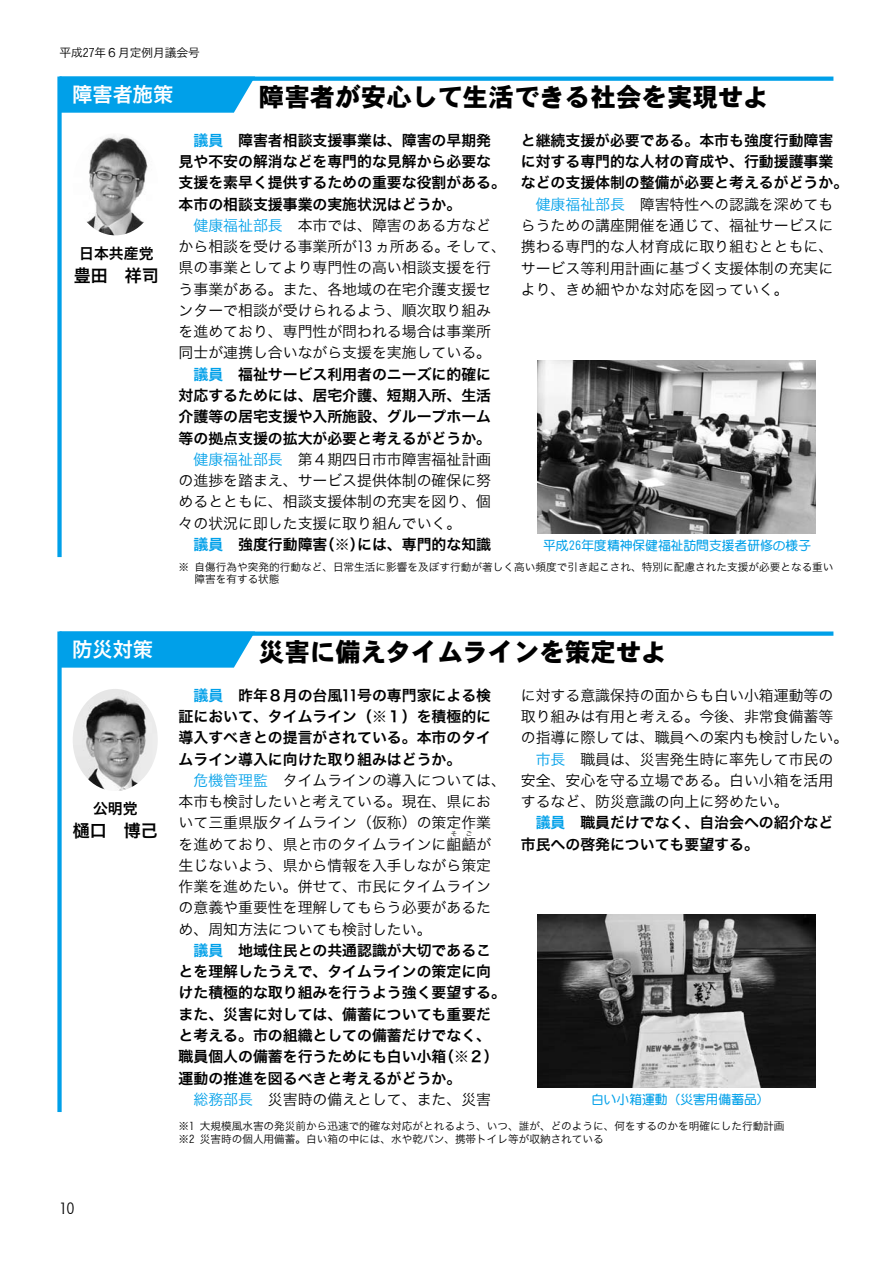
<style>
.page{position:relative;width:893px;height:1263px;background:#fff}
.page>*{position:absolute;margin:0;border:0;box-sizing:border-box;transform-origin:0 0}
.t1{font:25.5px "DFHS Gothic W9 WIN RKSJ H";color:#000}
.t2{font:20.25px "Hiragino Kaku W6 90 ms RKSJ H";color:#fff}
.t3{font:16.95px "Hiragino Kaku W6 90 ms RKSJ H";color:#000}
.t4{font:14.85px/21.3px "Hiragino Kaku W3 90 ms RKSJ H";color:#000;text-align:justify}
.t5{font:14.85px/21.3px "Hiragino Kaku W6 90 ms RKSJ H";color:#000}
.t6{font:12.75px "DF Maru Gothic Bd WIN RKSJ H";color:#00a0e9}
.t7{font:11.7px "Hiragino Kaku W3 90 ms RKSJ H";color:#000}
.t8{font:10.65px/12.8px "Hiragino Kaku W3 90 ms RKSJ H";color:#000}
.t9{font:6.45px "Hiragino Kaku W3 90 ms RKSJ H";color:#000}
.s1{color:#00a0e9}
</style>
<div class="page">
<img style="left:73px;top:689px;width:85px;height:102px">
<div style="left:60px;top:631px;width:773px;height:5px;background:#00a0e9"></div>
<svg style="left:62px;top:631px;width:193px;height:37px"></svg>
<div style="left:57px;top:631px;width:5px;height:481px;background:#00a0e9"></div>
<img style="left:538px;top:915px;width:277px;height:173px">
<svg style="left:255px;top:77px;width:578px;height:4px;background:#0ca4ea"></svg>
<svg style="left:62px;top:77px;width:193px;height:36px;background:#0fa5ea"></svg>
<div style="left:57px;top:77px;width:5px;height:480px;background:#00a0e9"></div>
<img style="left:86px;top:136px;width:62px;height:99px">
<img style="left:538px;top:360px;width:277px;height:174px">
<p class="t7" style="left:60px;top:47px;width:142px">平成27年６月定例月議会号</p>
<h2 class="t2" style="left:72px;top:84px;width:102px">障害者施策</h2>
<h1 class="t1" style="left:259px;top:84px;width:512px">障害者が安心して生活できる社会を実現せよ</h1>
<p class="t5" style="left:79px;top:243px;width:76px">日本共産党</p>
<p class="t3" style="left:74px;top:267px;width:87px">豊田　祥司</p>
<p class="t5" style="left:179px;top:130px;width:329px;text-indent:15px"><span class="s1">議員</span>　障害者相談支援事業は、障害の早期発見や不安の解消などを専門的な見解から必要な支援を素早く提供するための重要な役割がある。本市の相談支援事業の実施状況はどうか。</p>
<p class="t4" style="left:179px;top:215px;width:329px;text-align:left;text-indent:15px"><span class="s1">健康福祉部長</span>　本市では、障害のある方などから相談を受ける事業所が13 ヵ所ある。そして、県の事業としてより専門性の高い相談支援を行う事業がある。また、各地域の在宅介護支援センターで相談が受けられるよう、順次取り組みを進めており、専門性が問われる場合は事業所同士が連携し合いながら支援を実施している。</p>
<p class="t5" style="left:179px;top:364px;width:314px;text-align:justify;text-indent:15px"><span class="s1">議員</span>　福祉サービス利用者のニーズに的確に対応するためには、居宅介護、短期入所、生活介護等の居宅支援や入所施設、グループホーム等の拠点支援の拡大が必要と考えるがどうか。</p>
<p class="t4" style="left:179px;top:449px;width:314px;text-indent:15px"><span class="s1">健康福祉部長</span>　第４期四日市市障害福祉計画の進捗を踏まえ、サービス提供体制の確保に努めるとともに、相談支援体制の充実を図り、個々の状況に即した支援に取り組んでいく。</p>
<p class="t5" style="left:193px;top:534px;width:299px"><span class="s1">議員</span>　強度行動障害（※）には、専門的な知識</p>
<p class="t5" style="left:521px;top:130px;width:329px">と継続支援が必要である。本市も強度行動障害に対する専門的な人材の育成や、行動援護事業などの支援体制の整備が必要と考えるがどうか。</p>
<p class="t4" style="left:521px;top:194px;width:314px;text-indent:15px"><span class="s1">健康福祉部長</span>　障害特性への認識を深めてもらうための講座開催を通じて、福祉サービスに携わる専門的な人材育成に取り組むとともに、サービス等利用計画に基づく支援体制の充実により、きめ細やかな対応を図っていく。</p>
<p class="t6" style="left:543px;top:539px;width:269px">平成26年度精神保健福祉訪問支援者研修の様子</p>
<p class="t8" style="left:195px;top:561px;width:641px;text-indent:-16px">※ 自傷行為や突発的行動など、日常生活に影響を及ぼす行動が著しく高い頻度で引き起こされ、特別に配慮された支援が必要となる重い障害を有する状態</p>
<h2 class="t2" style="left:72px;top:639px;width:82px">防災対策</h2>
<p class="t5" style="left:93px;top:798px;width:46px">公明党</p>
<p class="t3" style="left:73px;top:822px;width:87px">樋口　博己</p>
<h1 class="t1" style="left:259px;top:639px;width:410px">災害に備えタイムラインを策定せよ</h1>
<p class="t5" style="left:179px;top:685px;width:314px;text-align:justify;text-indent:15px"><span class="s1">議員</span>　昨年８月の台風11号の専門家による検証において、タイムライン（※１）を積極的に導入すべきとの提言がされている。本市のタイムライン導入に向けた取り組みはどうか。</p>
<p class="t4" style="left:179px;top:770px;width:329px;text-align:left;text-indent:15px"><span class="s1">危機管理監</span>　タイムラインの導入については、本市も検討したいと考えている。現在、県において三重県版タイムライン（仮称）の策定作業を進めており、県と市のタイムラインに齟齬が</p>
<p class="t9" style="left:451px;top:830px;width:8px">そ</p>
<p class="t9" style="left:466px;top:830px;width:8px">ご</p>
<p class="t4" style="left:179px;top:855px;width:314px">生じないよう、県から情報を入手しながら策定作業を進めたい。併せて、市民にタイムラインの意義や重要性を理解してもらう必要があるため、周知方法についても検討したい。</p>
<p class="t5" style="left:179px;top:940px;width:329px;text-indent:15px"><span class="s1">議員</span>　地域住民との共通認識が大切であることを理解したうえで、タイムラインの策定に向けた積極的な取り組みを行うよう強く要望する。また、災害に対しては、備蓄についても重要だと考える。市の組織としての備蓄だけでなく、職員個人の備蓄を行うためにも白い小箱（※２）運動の推進を図るべきと考えるがどうか。</p>
<p class="t4" style="left:193px;top:1089px;width:299px"><span class="s1">総務部長</span>　災害時の備えとして、また、災害</p>
<p class="t4" style="left:521px;top:685px;width:314px">に対する意識保持の面からも白い小箱運動等の</p>
<p class="t4" style="left:521px;top:706px;width:314px">取り組みは有用と考える。今後、非常食備蓄等</p>
<p class="t4" style="left:521px;top:728px;width:329px">の指導に際しては、職員への案内も検討したい。</p>
<p class="t4" style="left:536px;top:749px;width:299px"><span class="s1">市長</span>　職員は、災害発生時に率先して市民の</p>
<p class="t4" style="left:521px;top:770px;width:314px">安全、安心を守る立場である。白い小箱を活用</p>
<p class="t4" style="left:521px;top:791px;width:269px">するなど、防災意識の向上に努めたい。</p>
<p class="t5" style="left:521px;top:813px;width:314px;text-indent:15px"><span class="s1">議員</span>　職員だけでなく、自治会への紹介など市民への啓発についても要望する。</p>
<p class="t6" style="left:591px;top:1093px;width:180px">白い小箱運動（災害用備蓄品）</p>
<p class="t8" style="left:179px;top:1120px;width:607px">※1 大規模風水害の発災前から迅速で的確な対応がとれるよう、いつ、誰が、どのように、何をするのかを明確にした行動計画※2 災害時の個人用備蓄。白い箱の中には、水や乾パン、携帯トイレ等が収納されている</p>
<p class="t4" style="left:60px;top:1199px;width:16px">10</p>
</div>
